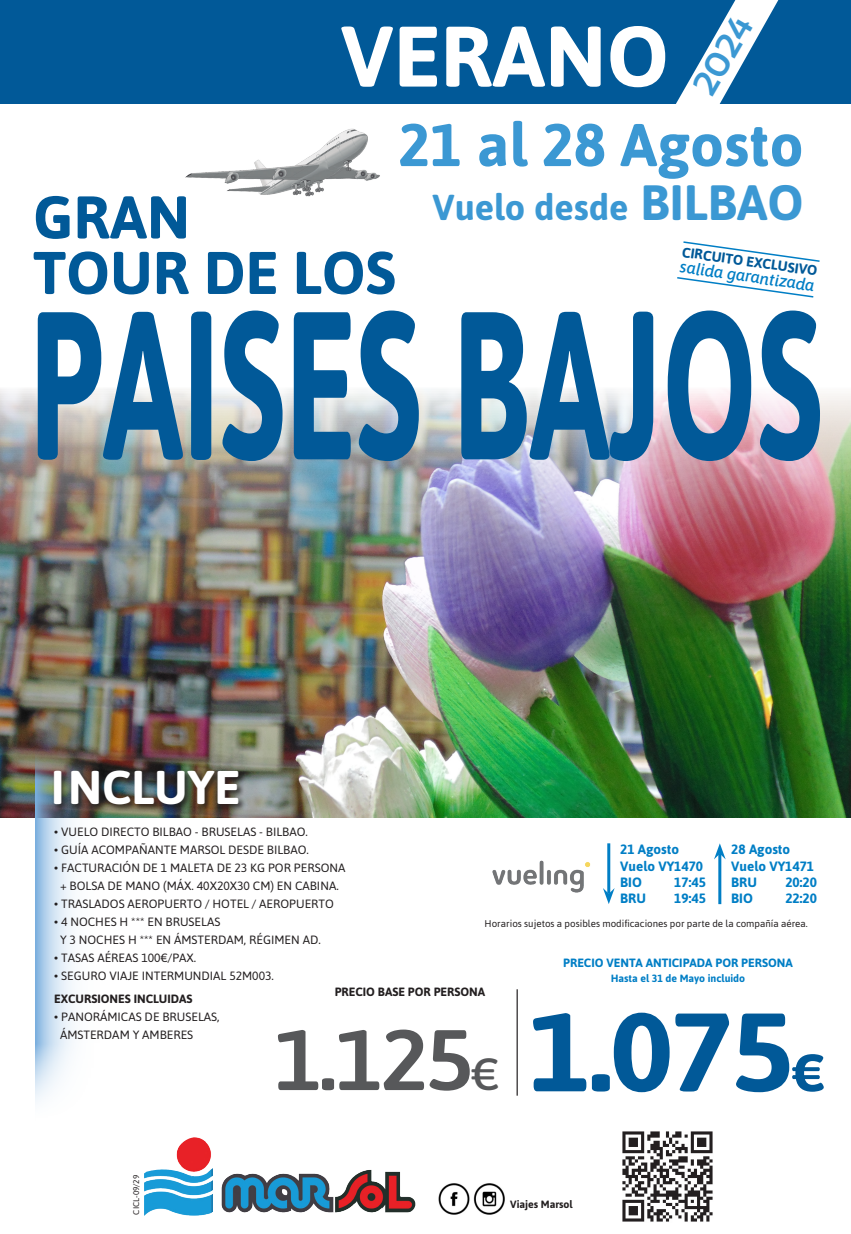
<style>
.page{position:relative;width:851px;height:1234px;background:#fff}
.page>*{position:absolute;margin:0;border:0;box-sizing:border-box;transform-origin:0 0}
.t1{font:700 210px "Asap";color:#015998;scale:.62 1}
.t2{font:700 111px "Asap";color:#015998;scale:1.06 1}
.t3{font:600 85.5px "Asap";color:#57585a;scale:1.06 1}
.t4{font:700 85.5px "Asap";color:#fff}
.t5{font:700 60px "Asap";color:#015998}
.t6{font:700 60px "Asap";color:#3b98d3}
.t7{font:700 47.25px "Asap";color:#fff}
.t8{font:700 36px "Asap";color:#3b98d3}
.t9{font:700 34.5px "Sansation";color:#3b98d3}
.t10{font:italic 500 16.65px "Asap";color:#007ec5}
.t11{font:700 13.95px "Asap";color:#015998}
.t12{font:700 13.5px "Asap";color:#007ec5}
.t13{font:12px "Asap";color:#231f20}
.t14{font:700 12px "Asap";color:#231f20}
.t15{font:700 12px "Asap";color:#007ec5}
.t16{font:700 10.5px "Asap";color:#007ec5}
.t17{font:700 10.5px "Asap";color:#231f20}
.t18{font:9.75px "Asap";color:#231f20}
.t19{font:8.25px "Asap";color:#231f20}
.s1{font-size:49.5px}
.s2{font-size:52.5px}
.s3{font-weight:500;font-size:45px}
</style>
<div class="page">
<img style="left:0;top:389px;width:850px;height:428px">
<div style="left:111px;top:1105px;width:350px;height:128px;background:#fff;opacity:.5"></div>
<img style="left:176px;top:1136px;width:37px;height:36px">
<img style="left:436px;top:1181px;width:69px;height:33px">
<img style="left:185px;top:128px;width:195px;height:69px">
<div style="left:0;top:0;width:850px;height:104px;background:#015998"></div>
<svg style="left:676px;top:0;width:102px;height:104px"></svg>
<svg style="left:683px;top:241px;width:137px;height:21px"></svg>
<svg style="left:677px;top:277px;width:137px;height:21px"></svg>
<svg style="left:35px;top:747px;width:90px;height:377px"></svg>
<div style="left:52px;top:768px;width:194px;height:43px;background:#231f20;opacity:.75"></div>
<hr style="left:516px;top:989px;width:1px;height:106px;background:#231f20">
<img style="left:622px;top:1131px;width:91px;height:91px">
<hr style="left:607px;top:843px;width:3px;height:50px;background:#007ec5">
<svg style="left:604px;top:887px;width:10px;height:16px"></svg>
<hr style="left:718px;top:853px;width:3px;height:50px;background:#007ec5">
<svg style="left:714px;top:843px;width:11px;height:16px"></svg>
<img style="left:492px;top:860px;width:112px;height:33px">
<p class="t4" style="left:341px;top:7px;width:329px">VERANO</p>
<p class="t9" style="left:684px;top:82px;width:86px;rotate:-60deg">2024</p>
<p class="t6" style="left:398px;top:110px;width:407px">21 al 28 Agosto</p>
<p class="t5" style="left:33px;top:182px;width:158px">GRAN</p>
<p class="t5" style="left:33px;top:238px;width:364px">TOUR DE LOS</p>
<p class="t8" style="left:432px;top:187px;width:372px">Vuelo desde <span class="s1">BILBAO</span></p>
<p class="t11" style="left:683px;top:244px;width:138px;rotate:8deg">CIRCUITO EXCLUSIVO</p>
<p class="t10" style="left:681px;top:255px;width:137px;rotate:8deg">salida garantizada</p>
<p class="t1" style="left:29px;top:263px;width:1280px">PAISES BAJOS</p>
<p class="t7" style="left:51px;top:760px;width:191px">INCLUYE</p>
<p class="t13" style="left:54px;top:824px;width:255px">• VUELO DIRECTO BILBAO - BRUSELAS - BILBAO.</p>
<p class="t13" style="left:54px;top:842px;width:256px">• GUÍA ACOMPAÑANTE MARSOL DESDE BILBAO.</p>
<p class="t13" style="left:54px;top:860px;width:292px">• FACTURACIÓN DE 1 MALETA DE 23 KG POR PERSONA</p>
<p class="t13" style="left:60px;top:878px;width:280px">+ BOLSA DE MANO (MÁX. 40X20X30 CM) EN CABINA.</p>
<p class="t13" style="left:54px;top:896px;width:281px">• TRASLADOS AEROPUERTO / HOTEL / AEROPUERTO</p>
<p class="t13" style="left:54px;top:914px;width:168px">• 4 NOCHES H *** EN BRUSELAS</p>
<p class="t13" style="left:60px;top:932px;width:262px">Y 3 NOCHES H *** EN ÁMSTERDAM, RÉGIMEN AD.</p>
<p class="t13" style="left:54px;top:950px;width:143px">• TASAS AÉREAS 100€/PAX.</p>
<p class="t13" style="left:54px;top:968px;width:221px">• SEGURO VIAJE INTERMUNDIAL 52M003.</p>
<p class="t14" style="left:54px;top:991px;width:140px">EXCURSIONES INCLUIDAS</p>
<p class="t13" style="left:54px;top:1009px;width:167px">• PANORÁMICAS DE BRUSELAS,</p>
<p class="t13" style="left:60px;top:1027px;width:135px">ÁMSTERDAM Y AMBERES</p>
<p class="t12" style="left:620px;top:841px;width:60px">21 Agosto</p>
<p class="t12" style="left:620px;top:857px;width:84px">Vuelo VY1470</p>
<p class="t12" style="left:620px;top:874px;width:23px">BIO</p>
<p class="t12" style="left:674px;top:874px;width:33px">17:45</p>
<p class="t12" style="left:620px;top:890px;width:27px">BRU</p>
<p class="t12" style="left:674px;top:890px;width:33px">19:45</p>
<p class="t12" style="left:731px;top:841px;width:60px">28 Agosto</p>
<p class="t12" style="left:731px;top:857px;width:84px">Vuelo VY1471</p>
<p class="t12" style="left:731px;top:874px;width:27px">BRU</p>
<p class="t12" style="left:785px;top:874px;width:33px">20:20</p>
<p class="t12" style="left:731px;top:890px;width:23px">BIO</p>
<p class="t12" style="left:785px;top:890px;width:33px">22:20</p>
<p class="t18" style="left:484px;top:917px;width:324px">Horarios sujetos a posibles modificaciones por parte de la compañía aérea.</p>
<p class="t15" style="left:563px;top:955px;width:231px">PRECIO VENTA ANTICIPADA POR PERSONA</p>
<p class="t16" style="left:610px;top:972px;width:136px">Hasta el 31 de Mayo incluido</p>
<p class="t14" style="left:335px;top:984px;width:152px">PRECIO BASE POR PERSONA</p>
<p class="t2" style="left:528px;top:987px;width:281px">1.075<span class="s2">€</span></p>
<p class="t3" style="left:273px;top:1000px;width:215px">1.125<span class="s3">€</span></p>
<p class="t19" style="left:131px;top:1214px;width:41px;rotate:-90deg">CICL-09/29</p>
<p class="t17" style="left:510px;top:1197px;width:64px">Viajes Marsol</p>
</div>
